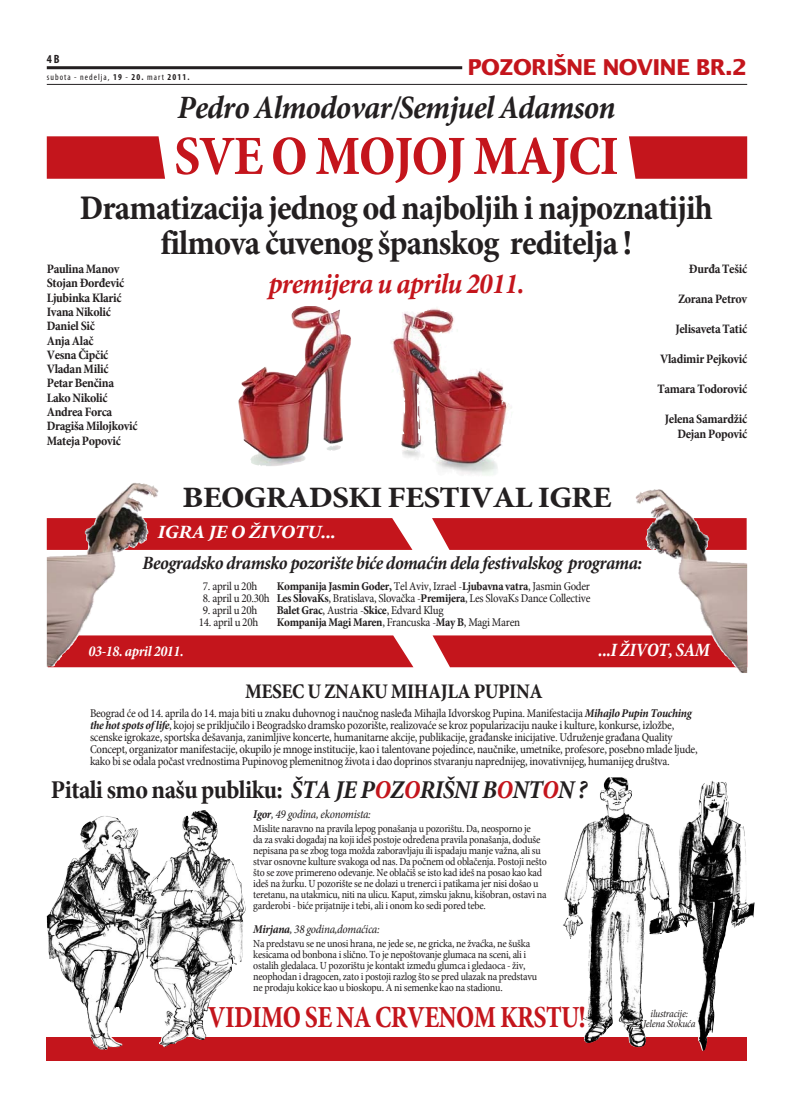
<style>
.page{position:relative;width:794px;height:1106px;background:#fff}
.page>*{position:absolute;margin:0;border:0;box-sizing:border-box;transform-origin:0 0}
.t1{font:700 56px "Minion YU Pro Cond";letter-spacing:-.025em;color:#c4151c}
.t2{font:700 35px/35px "Minion YU Pro Cond";letter-spacing:-.025em;color:#231f20;text-align:center}
.t3{font:italic 700 33px "Minion YU Pro Cond";letter-spacing:-.025em;color:#231f20}
.t4{font:700 31px "Minion YU Pro Cond";letter-spacing:-.025em;color:#c4151c;scale:.9 1}
.t5{font:700 30px "Minion YU Pro Cond";letter-spacing:-.025em;color:#231f20;scale:1.2 1}
.t6{font:italic 700 29px "Minion YU Pro Cond";letter-spacing:-.025em;color:#c4151c}
.t7{font:700 26px "Minion YU Pro Cond";letter-spacing:-.025em;color:#231f20}
.t8{font:700 22px "Lucida Sans";letter-spacing:-.035em;color:#c4151c}
.t9{font:700 21px "Minion YU Pro Cond";letter-spacing:-.025em;color:#231f20}
.t10{font:italic 700 19px "Minion YU Pro Cond";letter-spacing:-.025em;color:#231f20}
.t11{font:italic 700 19px "Minion YU Pro Cond";letter-spacing:-.025em;color:#fff;scale:1.2 1}
.t12{font:italic 700 19px "Minion YU Pro Cond";letter-spacing:-.025em;color:#fff}
.t13{font:italic 700 15px "Minion YU Pro Cond";letter-spacing:-.025em;color:#fff}
.t14{font:700 13px/14.3px "Minion YU Pro Cond";letter-spacing:-.025em;color:#231f20;text-align:right}
.t15{font:12px/12px "Minion YU Pro Cond";letter-spacing:-.02em;color:#231f20}
.t16{font:700 12px "Minion YU Pro Cond";letter-spacing:-.025em;color:#231f20}
.t17{font:italic 12px "Minion YU Pro Cond";letter-spacing:-.02em;color:#231f20}
.t18{font:700 12px "Myriad YU Pro Cond";color:#231f20}
.t19{font:11px/11px "Minion YU Pro Cond";letter-spacing:-.02em;color:#231f20}
.t20{font:italic 10.5px/10.6px "Minion YU Pro Cond";letter-spacing:-.02em;color:#231f20;text-align:center}
.t21{font:9px "Myriad YU Pro Cond";letter-spacing:.115em;color:#231f20}
.s1{font-weight:700}
.s2{font-weight:400}
.s3{font-weight:700;font-style:italic}
.s4{font-style:italic}
.s5{font-style:italic;color:#c4151c}
</style>
<div class="page">
<hr style="left:47px;top:66px;width:415px;height:3px;background:#231f20">
<hr style="left:47px;top:84px;width:700px;height:1px;background:#231f20">
<svg style="left:47px;top:136px;width:118px;height:43px;background:#c61e25"></svg>
<svg style="left:158px;top:518px;width:254px;height:32px;background:#c61e25"></svg>
<svg style="left:48px;top:635px;width:365px;height:32px;background:#c62127"></svg>
<svg style="left:432px;top:518px;width:203px;height:32px;background:#c62026"></svg>
<svg style="left:432px;top:635px;width:203px;height:32px;background:#c72229"></svg>
<svg style="left:629px;top:136px;width:118px;height:43px;background:#c61e25"></svg>
<img style="left:238px;top:306px;width:113px;height:160px">
<img style="left:391px;top:308px;width:108px;height:74px">
<img style="left:401px;top:382px;width:111px;height:93px">
<img style="left:47px;top:483px;width:111px;height:183px">
<img style="left:635px;top:489px;width:112px;height:184px">
<div style="left:47px;top:1037px;width:700px;height:24px;background:#c4151c"></div>
<img style="left:564px;top:777px;width:188px;height:147px">
<img style="left:47px;top:810px;width:198px;height:239px">
<p class="t18" style="left:47px;top:55px;width:14px">4B</p>
<h3 class="t8" style="left:467px;top:54px;width:281px">POZORI[NE NOVINE BR.2</h3>
<p class="t21" style="left:47px;top:74px;width:144px">subota - nedelja, <span class="s1">19</span> - <span class="s1">20.</span> mart <span class="s1">2011.</span></p>
<h3 class="t3" style="left:177px;top:94px;width:439px">Pedro Almodovar/Semjuel Adamson</h3>
<h1 class="t1" style="left:174px;top:133px;width:446px">SVE O MOJOJ MAJCI</h1>
<h2 class="t2" style="left:80px;top:193px;width:634px">Dramatizacija jednog od najboljih i najpoznatijih filmova ~uvenog {panskog reditelja !</h2>
<h3 class="t6" style="left:268px;top:272px;width:258px">premijera u aprilu 2011.</h3>
<p class="t14" style="left:689px;top:263px;width:60px">\ur|a Te{i}</p>
<p class="t14" style="left:678px;top:293px;width:71px">Zorana Petrov</p>
<p class="t14" style="left:675px;top:323px;width:73px">Jelisaveta Tati}</p>
<p class="t14" style="left:660px;top:353px;width:88px">Vladimir Pejkovi}</p>
<p class="t14" style="left:657px;top:383px;width:91px">Tamara Todorovi}</p>
<p class="t14" style="left:665px;top:412px;width:84px;line-height:15px">Jelena Samard`i}<br>Dejan Popovi}</p>
<p class="t14" style="left:47px;top:263px;width:92px;text-align:left">Paulina Manov<br>Stojan \or|evi}<br>Ljubinka Klari}<br>Ivana Nikoli}<br>Daniel Si~<br>Anja Ala~<br>Vesna ^ip~i}<br>Vladan Mili}<br>Petar Ben~ina<br>Lako Nikoli}<br>Andrea Forca<br>Dragi{a Milojkovi}<br>Mateja Popovi}</p>
<h3 class="t5" style="left:182px;top:485px;width:359px">BEOGRADSKI FESTIVAL IGRE</h3>
<h3 class="t11" style="left:157px;top:524px;width:150px">IGRA JE O @IVOTU...</h3>
<h3 class="t10" style="left:142px;top:555px;width:501px">Beogradsko dramsko pozori{te bi}e doma}in dela festivalskog programa:</h3>
<h3 class="t13" style="left:89px;top:645px;width:97px">03-18. april 2011.</h3>
<p class="t15" style="left:203px;top:581px;width:56px">7. april u 20h</p>
<p class="t16" style="left:277px;top:581px;width:315px">Kompanija Jasmin Goder, <span class="s2">Tel Aviv, Izrael -</span>Ljubavna vatra<span class="s2">, Jasmin Goder</span></p>
<p class="t15" style="left:203px;top:593px;width:389px">8. april u 20.30h <span class="s1">Les SlovaKs</span>, Bratislava, Slova~ka -<span class="s1">Premijera</span>, Les SlovaKs Dance Collective</p>
<p class="t15" style="left:203px;top:605px;width:56px">9. april u 20h</p>
<p class="t15" style="left:277px;top:605px;width:168px"><span class="s1">Balet Grac</span>, Austria -<span class="s1">Skice</span>, Edvard Klug</p>
<p class="t15" style="left:199px;top:617px;width:61px">14. april u 20h</p>
<p class="t16" style="left:277px;top:617px;width:245px">Kompanija Magi Maren<span class="s2">, Francuska -</span>May B<span class="s2">, Magi Maren</span></p>
<h3 class="t12" style="left:598px;top:642px;width:113px">...I @IVOT, SAM</h3>
<h3 class="t9" style="left:245px;top:683px;width:299px">MESEC U ZNAKU MIHAJLA PUPINA</h3>
<p class="t15" style="left:90px;top:708px;width:609px">Beograd }e od 14. aprila do 14. maja biti u znaku duhovnog i nau~nog nasle|a Mihajla Idvorskog Pupina. Manifestacija <span class="s3">Mihajlo Pupin Touching the hot spots of life</span>, kojoj se priklju~ilo i Beogradsko dramsko pozori{te, realizova}e se kroz popularizaciju nauke i kulture, konkurse, izlo`be, scenske igrokaze, sportska de{avanja, zanimljive koncerte, humanitarne akcije, publikacije, gra|anske inicijative. Udru`enje gra|ana Quality Concept, organizator manifestacije, okupilo je mnoge institucije, kao i talentovane pojedince, nau~nike, umetnike, profesore, posebno mlade ljude, kako bi se odala po~ast vrednostima Pupinovog plemenitnog `ivota i dao doprinos stvaranju naprednijeg, inovativnijeg, humanijeg dru{tva.</p>
<h3 class="t7" style="left:51px;top:779px;width:537px">Pitali smo na{u publiku: <span class="s4">[TA JE P</span><span class="s5">O</span><span class="s4">Z</span><span class="s5">O</span><span class="s4">RI[NI B</span><span class="s5">O</span><span class="s4">NT</span><span class="s5">O</span><span class="s4">N ?</span></h3>
<p class="t17" style="left:253px;top:809px;width:119px"><span class="s1">Igor</span>, 49 godina, ekonomista:</p>
<p class="t19" style="left:253px;top:823px;width:295px">Mislite naravno na pravila lepog pona{anja u pozori{tu. Da, neosporno je<br>da za svaki doga|aj na koji ide{ postoje odre|ena pravila pona{anja, dodu{e nepisana pa se zbog toga mo`da zaboravljaju ili ispadaju manje va`na, ali su stvar osnovne kulture svakoga od nas. Da po~nem od obla~enja. Postoji ne{to {to se zove primereno odevanje. Ne obla~i{ se isto kad ide{ na posao kao kad ide{ na `urku. U pozori{te se ne dolazi u trenerci i patikama jer nisi do{ao u teretanu, na utakmicu, niti na ulicu. Kaput, zimsku jaknu, ki{obran, ostavi na garderobi - bi}e prijatnije i tebi, ali i onom ko sedi pored tebe.</p>
<p class="t17" style="left:253px;top:924px;width:128px"><span class="s1">Mirjana</span>, 38 godina,doma}ica:</p>
<p class="t19" style="left:253px;top:938px;width:285px">Na predstavu se ne unosi hrana, ne jede se, ne gricka, ne `va}ka, ne {u{ka kesicama od bonbona i sli~no. To je nepo{tovanje glumaca na sceni, ali i ostalih gledalaca. U pozori{tu je kontakt izme|u glumca i gledaoca - `iv, neophodan i dragocen, zato i postoji razlog {to se pred ulazak na predstavu ne prodaju kokice kao u bioskopu. A ni semenke kao na stadionu.</p>
<h3 class="t4" style="left:208px;top:1004px;width:422px">VIDIMO SE NA CRVENOM KRSTU!</h3>
<p class="t20" style="left:643px;top:1008px;width:54px">ilustracije:<br>Jelena Stoku}a</p>
</div>
